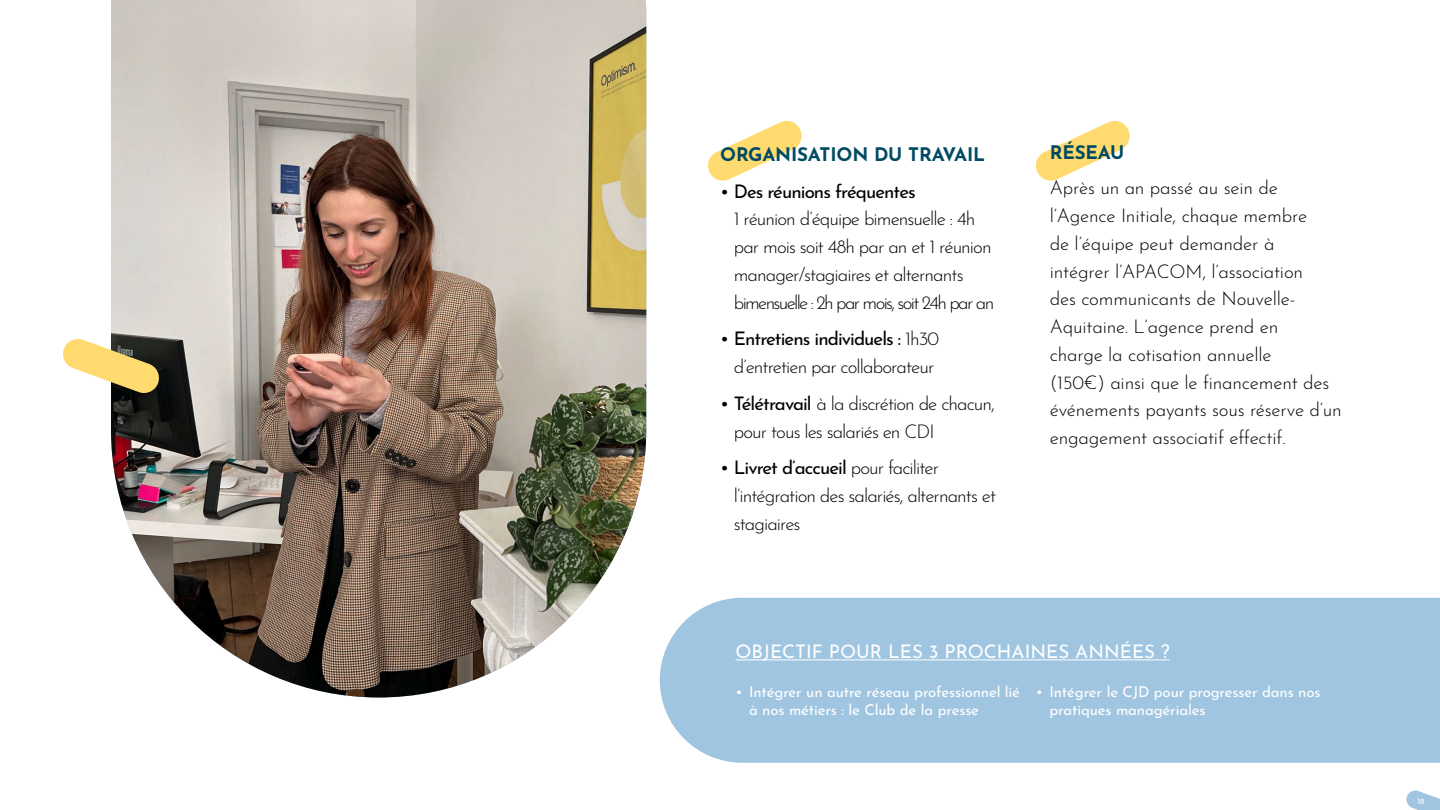
<style>
.page{position:relative;width:1440px;height:810px;background:#fff}
.page>*{position:absolute;margin:0;border:0;box-sizing:border-box;transform-origin:0 0}
.t1{font:300 18.75px/27.8px "Josefin Sans";letter-spacing:-.05em;color:#000}
.t2{font:300 18.75px/27.8px "Josefin Sans";letter-spacing:-.015em;color:#000}
.t3{font:18.75px "Josefin Sans";color:#fff}
.t4{font:700 18.75px "Josefin Sans";letter-spacing:-.01em;color:#004a63}
.t5{font:18.75px "Josefin Sans";letter-spacing:-.05em;color:#000}
.t6{font:15px/18px "Josefin Sans";letter-spacing:-.01em;color:#fff}
.t7{font:8.25px "Josefin Sans";color:#fff}
.s1{font-weight:400}
</style>
<div class="page">
<svg style="left:708px;top:121px;width:94px;height:60px"></svg>
<svg style="left:1036px;top:121px;width:94px;height:60px"></svg>
<svg style="left:1406px;top:790px;width:34px;height:20px"></svg>
<img style="left:111px;top:0;width:535px;height:697px">
<svg style="left:63px;top:337px;width:98px;height:58px"></svg>
<div style="left:660px;top:598px;width:780px;height:165px;background:#a0c5e1"></div>
<hr style="left:736px;top:659px;width:434px;height:1px;background:#fff">
<p class="t4" style="left:720px;top:138px;width:266px">ORGANISATION DU TRAVAIL</p>
<p class="t5" style="left:720px;top:175px;width:197px">• Des réunions fréquentes</p>
<p class="t1" style="left:734px;top:203px;width:262px">1 réunion d’équipe bimensuelle : 4h par mois soit 48h par an et 1 réunion manager/stagiaires et alternants bimensuelle : 2h par mois, soit 24h par an</p>
<p class="t1" style="left:720px;top:323px;width:220px;text-align:center"><span class="s1">• Entretiens individuels :</span> 1h30 d’entretien par collaborateur</p>
<p class="t1" style="left:734px;top:388px;width:263px;text-indent:-14px"><span class="s1">• Télétravail</span> à la discrétion de chacun, pour tous les salariés en CDI</p>
<p class="t1" style="left:734px;top:452px;width:264px;text-indent:-14px"><span class="s1">• Livret d’accueil</span> pour faciliter l’intégration des salariés, alternants et stagiaires</p>
<p class="t4" style="left:1050px;top:136px;width:76px">RÉSEAU</p>
<p class="t2" style="left:1050px;top:172px;width:294px">Après un an passé au sein de l’Agence Initiale, chaque membre<br>de l’équipe peut demander à<br>intégrer l’APACOM, l’association<br>des communicants de Nouvelle-<br>Aquitaine. L’agence prend en<br>charge la cotisation annuelle<br>(150€) ainsi que le financement des événements payants sous réserve d’un engagement associatif effectif.</p>
<p class="t3" style="left:736px;top:636px;width:436px">OBJECTIF POUR LES 3 PROCHAINES ANNÉES ?</p>
<p class="t6" style="left:749px;top:681px;width:273px;text-indent:-14px">• Intégrer un autre réseau professionnel lié à nos métiers : le Club de la presse</p>
<p class="t6" style="left:1049px;top:681px;width:273px;text-indent:-14px">• Intégrer le CJD pour progresser dans nos pratiques managériales</p>
<p class="t7" style="left:1418px;top:794px;width:8px">18</p>
</div>
